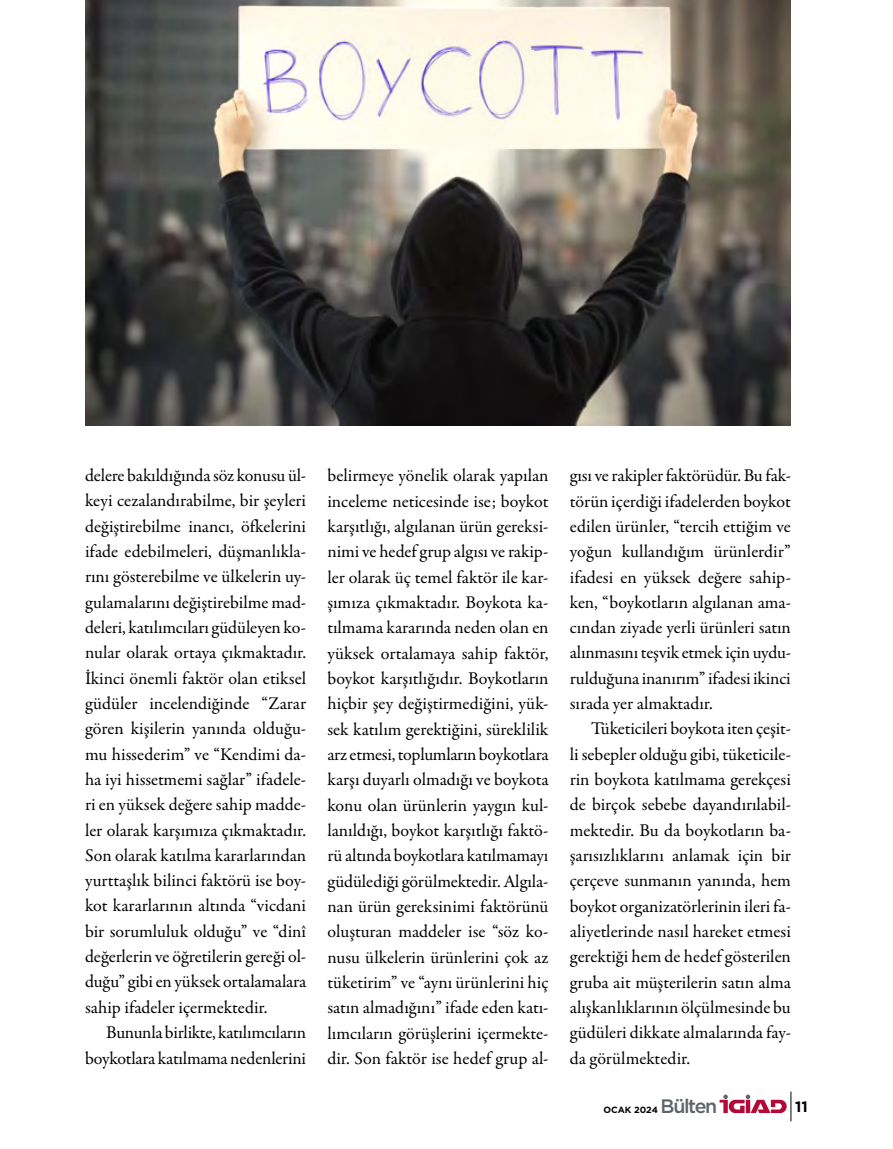
<style>
.page{position:relative;width:893px;height:1149px;background:#fff}
.page>*{position:absolute;margin:0;border:0;box-sizing:border-box;transform-origin:0 0}
.t1{font:500 19.5px "Gotham";letter-spacing:-.07em;color:#5d656a}
.t2{font:18px/25.3px "Garamond Premr Pro";letter-spacing:-.005em;color:#000;text-align:justify}
.t3{font:700 15px "Gotham";color:#000}
.t4{font:700 9px "Gotham";color:#000}
.s1{font-weight:700;font-size:9px;color:#000}
</style>
<div class="page">
<svg style="left:720px;top:1091px;width:72px;height:29px"></svg>
<img style="left:85px;top:0;width:706px;height:425px">
<p class="t2" style="left:85px;top:463px;width:223px">delere bakıldığında söz konusu ül&shy;keyi cezalandırabilme, bir şeyleri değiştirebilme inancı, öfkelerini ifade edebilmeleri, düşmanlıkla&shy;rını gösterebilme ve ülkelerin uy&shy;gulamalarını değiştirebilme mad&shy;deleri, katılımcıları güdüleyen ko&shy;nular olarak ortaya çıkmaktadır.<br>İkinci önemli faktör olan etiksel güdüler incelendiğinde “Zarar gören kişilerin yanında olduğu&shy;mu hissederim” ve “Kendimi da&shy;ha iyi hissetmemi sağlar” ifadele&shy;ri en yüksek değere sahip madde&shy;ler olarak karşımıza çıkmaktadır.<br>Son olarak katılma kararlarından yurttaşlık bilinci faktörü ise boy&shy;kot kararlarının altında “vicdani bir sorumluluk olduğu” ve “dinî değerlerin ve öğretilerin gereği ol&shy;duğu” gibi en yüksek ortalamalara sahip ifadeler içermektedir.</p>
<p class="t2" style="left:85px;top:1019px;width:223px;text-align:right">Bununla birlikte, katılımcıların boykotlara katılmama nedenlerini</p>
<p class="t2" style="left:327px;top:463px;width:223px">belirmeye yönelik olarak yapılan inceleme neticesinde ise; boykot karşıtlığı, algılanan ürün gereksi&shy;nimi ve hedef grup algısı ve rakip&shy;ler olarak üç temel faktör ile kar&shy;şımıza çıkmaktadır. Boykota ka&shy;tılmama kararında neden olan en yüksek ortalamaya sahip faktör, boykot karşıtlığıdır. Boykotların hiçbir şey değiştirmediğini, yük&shy;sek katılım gerektiğini, süreklilik arz etmesi, toplumların boykotlara karşı duyarlı olmadığı ve boykota konu olan ürünlerin yaygın kul&shy;lanıldığı, boykot karşıtlığı faktö&shy;rü altında boykotlara katılmamayı güdülediği görülmektedir. Algıla&shy;nan ürün gereksinimi faktörünü oluşturan maddeler ise “söz ko&shy;nusu ülkelerin ürünlerini çok az tüketirim” ve “aynı ürünlerini hiç satın almadığını” ifade eden katı&shy;lımcıların görüşlerini içermekte&shy;dir. Son faktör ise hedef grup al-</p>
<p class="t2" style="left:570px;top:463px;width:223px">gısı ve rakipler faktörüdür. Bu fak&shy;törün içerdiği ifadelerden boykot edilen ürünler, “tercih ettiğim ve yoğun kullandığım ürünlerdir” ifadesi en yüksek değere sahip&shy;ken, “boykotların algılanan ama&shy;cından ziyade yerli ürünleri satın alınmasını teşvik etmek için uydu&shy;rulduğuna inanırım” ifadesi ikinci sırada yer almaktadır.</p>
<p class="t2" style="left:570px;top:716px;width:223px;text-indent:21px">Tüketicileri boykota iten çeşit&shy;li sebepler olduğu gibi, tüketicile&shy;rin boykota katılmama gerekçesi de birçok sebebe dayandırılabil&shy;mektedir. Bu da boykotların ba&shy;şarısızlıklarını anlamak için bir çerçeve sunmanın yanında, hem boykot organizatörlerinin ileri fa&shy;aliyetlerinde nasıl hareket etmesi gerektiği hem de hedef gösterilen gruba ait müşterilerin satın alma alışkanlıklarının ölçülmesinde bu güdüleri dikkate almalarında fay&shy;da görülmektedir.</p>
<p class="t4" style="left:603px;top:1103px;width:16px">Ocak</p>
<p class="t1" style="left:634px;top:1092px;width:85px"><span class="s1">2024</span> Bülten</p>
<p class="t3" style="left:795px;top:1096px;width:14px">11</p>
</div>
